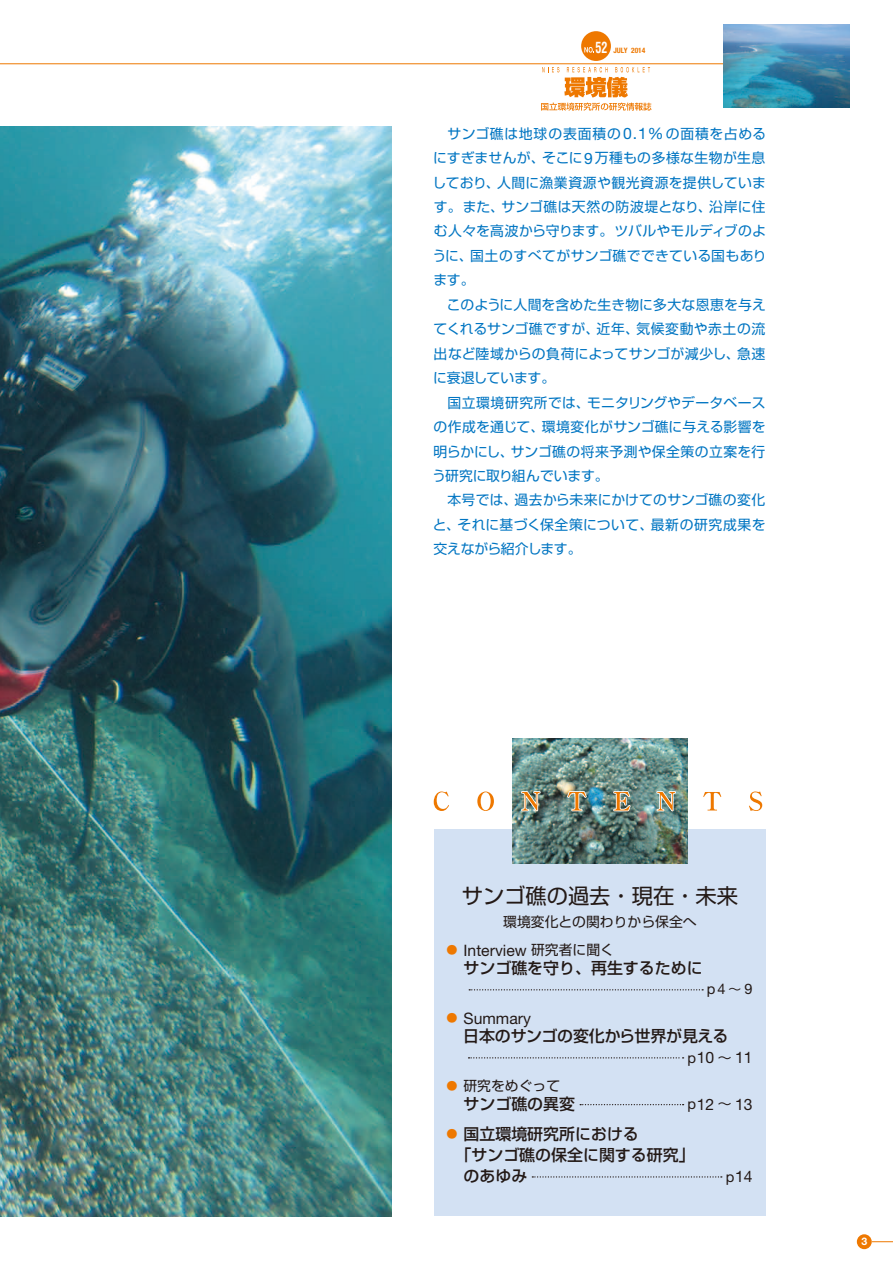
<style>
.page{position:relative;width:893px;height:1263px;background:#fff}
.page>*{position:absolute;margin:0;border:0;box-sizing:border-box;transform-origin:0 0}
.t1{font:21.3px "Shin Go Pro";color:#231916}
.t2{font:500 15.9px "Shin Go Pro";color:#231916}
.t3{font:15.75px "Helvetica Neue";color:#231916}
.t4{font:14.55px "Helvetica Neue";color:#231916}
.t5{font:13.8px/24.5px "Shin Go Pro";letter-spacing:.015em;color:#0075c2;text-align:justify}
.t6{font:13.8px "Shin Go Pro";color:#231916}
.t7{font:700 10.5px "Helvetica Neue";color:#fff}
.t8{font:700 condensed 7.5px "Helvetica Neue";color:#ee7800}
.s1{font-family:"Helvetica";font-size:15.15px;color:#fff}
.s2{font-family:"Helvetica Neue";font-size:15.75px}
.s3{font-family:"Shin Go Pro";font-size:11.1px;color:#ee7800}
.s4{font-family:"Shin Go Pro";font-size:13.8px}
.s5{font-family:"Shin Go Pro";font-size:12.75px}
.s6{font-size:14.55px}
.s7{font-size:11.1px;color:#ee7800}
.s8{font-weight:400;font-size:11.1px;color:#ee7800}
</style>
<div class="page">
<div style="left:434px;top:830px;width:331px;height:386px;background:#d3e1f3"></div>
<img style="left:0;top:126px;width:391px;height:1090px">
<svg style="left:872px;top:1241px;width:21px;height:1px"></svg>
<div style="left:857px;top:1234px;width:15px;height:15px;background:#ee7800;border-radius:50%"></div>
<hr style="left:0;top:64px;width:765px;height:1px;background:#ee7800">
<img style="left:513px;top:738px;width:174px;height:126px">
<svg style="left:469px;top:989px;width:234px;height:1px"></svg>
<svg style="left:468px;top:1057px;width:216px;height:1px"></svg>
<svg style="left:580px;top:1104px;width:104px;height:1px"></svg>
<svg style="left:532px;top:1176px;width:190px;height:1px"></svg>
<div style="left:581px;top:31px;width:30px;height:30px;background:#ee7800;border-radius:50%"></div>
<svg style="left:541px;top:67px;width:110px;height:44px"></svg>
<svg style="left:584px;top:47px;width:10px;height:6px"></svg>
<img style="left:724px;top:24px;width:126px;height:84px">
<svg style="left:433px;top:791px;width:16px;height:20px"></svg>
<svg style="left:477px;top:791px;width:17px;height:20px"></svg>
<svg style="left:520px;top:789px;width:21px;height:24px"></svg>
<svg style="left:566px;top:790px;width:22px;height:22px"></svg>
<svg style="left:612px;top:790px;width:20px;height:22px"></svg>
<svg style="left:656px;top:789px;width:21px;height:24px"></svg>
<svg style="left:703px;top:792px;width:19px;height:19px"></svg>
<svg style="left:749px;top:791px;width:14px;height:20px"></svg>
<p class="t8" style="left:595px;top:45px;width:52px"><span class="s1">52</span> JULY 2014</p>
<p class="t5" style="left:432px;top:120px;width:336px;text-indent:15px">サンゴ礁は地球の表面積の<span class="s2">0.1%</span>の面積を占めるにすぎませんが、そこに<span class="s2">9</span>万種もの多様な生物が生息しており、人間に漁業資源や観光資源を提供しています。また、サンゴ礁は天然の防波堤となり、沿岸に住む人々を高波から守ります。ツバルやモルディブのように、国土のすべてがサンゴ礁でできている国もあります。</p>
<p class="t5" style="left:433px;top:291px;width:334px;text-indent:14px">このように人間を含めた生き物に多大な恩恵を与えてくれるサンゴ礁ですが、近年、気候変動や赤土の流出など陸域からの負荷によってサンゴが減少し、急速に衰退しています。</p>
<p class="t5" style="left:432px;top:388px;width:335px;text-indent:15px">国立環境研究所では、モニタリングやデータベースの作成を通じて、環境変化がサンゴ礁に与える影響を明らかにし、サンゴ礁の将来予測や保全策の立案を行う研究に取り組んでいます。</p>
<p class="t5" style="left:433px;top:486px;width:334px;text-indent:14px">本号では、過去から未来にかけてのサンゴ礁の変化と、それに基づく保全策について、最新の研究成果を交えながら紹介します。</p>
<h1 class="t1" style="left:462px;top:878px;width:278px">サンゴ礁の過去・現在・未来</h1>
<p class="t6" style="left:503px;top:911px;width:195px">環境変化との関わりから保全へ</p>
<p class="t3" style="left:446px;top:940px;width:169px"><span class="s3">●</span> Interview <span class="s4">研究者に聞く</span></p>
<p class="t2" style="left:463px;top:955px;width:241px">サンゴ礁を守り、再生するために</p>
<p class="t4" style="left:707px;top:980px;width:47px">p4<span class="s5">～</span>9</p>
<p class="t3" style="left:446px;top:1008px;width:86px"><span class="s3">●</span> Summary</p>
<p class="t2" style="left:463px;top:1023px;width:267px">日本のサンゴの変化から世界が見える</p>
<p class="t3" style="left:688px;top:1048px;width:67px"><span class="s6">p</span>10 <span class="s4">～</span> 11</p>
<p class="t6" style="left:446px;top:1075px;width:115px"><span class="s7">●</span> 研究をめぐって</p>
<p class="t2" style="left:463px;top:1091px;width:113px">サンゴ礁の異変</p>
<p class="t3" style="left:688px;top:1095px;width:67px"><span class="s6">p</span>12 <span class="s4">～</span> 13</p>
<p class="t2" style="left:446px;top:1121px;width:194px"><span class="s8">●</span> 国立環境研究所における</p>
<p class="t2" style="left:455px;top:1142px;width:241px">「サンゴ礁の保全に関する研究」</p>
<p class="t2" style="left:463px;top:1163px;width:65px">のあゆみ</p>
<p class="t3" style="left:726px;top:1167px;width:28px"><span class="s6">p</span>14</p>
<p class="t7" style="left:861px;top:1235px;width:7px">3</p>
</div>
